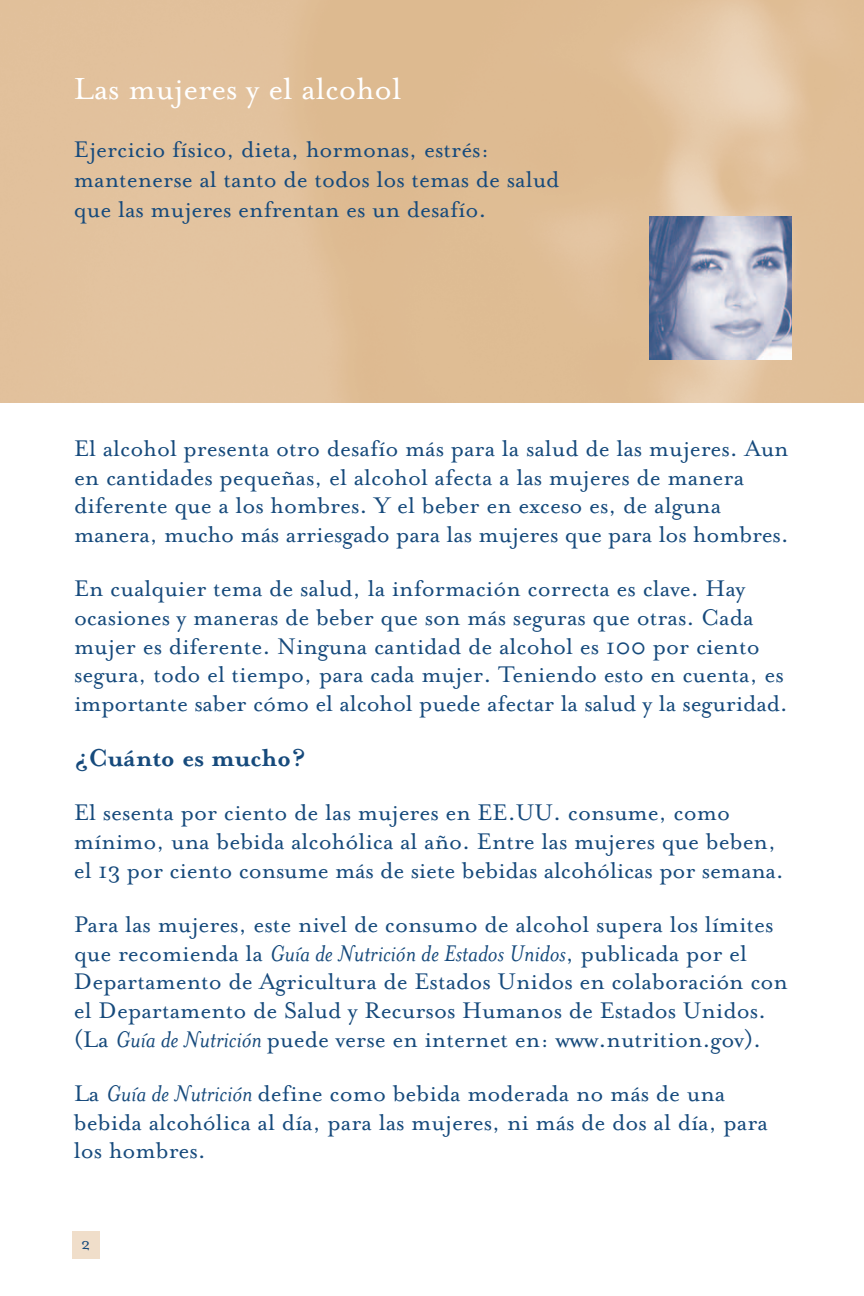
<style>
.page{position:relative;width:864px;height:1296px;background:#fff}
.page>*{position:absolute;margin:0;border:0;box-sizing:border-box;transform-origin:0 0}
.t1{font:35px "Mrs Eaves Roman";color:#fff}
.t2{font:700 28px "Mrs Eaves";color:#164a7c}
.t3{font:26px/28.6px "Mrs Eaves Roman";color:#164a7c}
.t4{font:18px "Mrs Eaves Roman";color:#164a7c}
.s1{font-family:"Mrs Eaves";font-style:italic}
</style>
<div class="page">
<div style="left:73px;top:1231px;width:27px;height:27px;background:#f0deca"></div>
<img style="left:0;top:0;width:864px;height:402px">
<img style="left:649px;top:217px;width:143px;height:143px">
<p class="t1" style="left:74px;top:66px;width:329px">Las mujeres y el alcohol</p>
<p class="t3" style="left:74px;top:134px;width:417px">Ejercicio físico, dieta, hormonas, estrés:</p>
<p class="t3" style="left:74px;top:194px;width:414px">que las mujeres enfrentan es un desafío.</p>
<p class="t3" style="left:74px;top:164px;width:487px">mantenerse al tanto de todos los temas de salud</p>
<p class="t3" style="left:74px;top:433px;width:716px">El alcohol presenta otro desafío más para la salud de las mujeres. Aun en cantidades pequeñas, el alcohol afecta a las mujeres de manera diferente que a los hombres. Y el beber en exceso es, de alguna manera, mucho más arriesgado para las mujeres que para los hombres.</p>
<p class="t3" style="left:74px;top:573px;width:715px">En cualquier tema de salud, la información correcta es clave. Hay ocasiones y maneras de beber que son más seguras que otras. Cada mujer es diferente. Ninguna cantidad de alcohol es 100 por ciento segura, todo el tiempo, para cada mujer. Teniendo esto en cuenta, es importante saber cómo el alcohol puede afectar la salud y la seguridad.</p>
<h1 class="t2" style="left:74px;top:740px;width:233px">¿Cuánto es mucho?</h1>
<p class="t3" style="left:74px;top:797px;width:712px">El sesenta por ciento de las mujeres en EE.UU. consume, como mínimo, una bebida alcohólica al año. Entre las mujeres que beben, el 13 por ciento consume más de siete bebidas alcohólicas por semana.</p>
<p class="t3" style="left:74px;top:909px;width:716px">Para las mujeres, este nivel de consumo de alcohol supera los límites que recomienda la <span class="s1">Guía de Nutrición de Estados Unidos</span>, publicada por el Departamento de Agricultura de Estados Unidos en colaboración con el Departamento de Salud y Recursos Humanos de Estados Unidos. (La <span class="s1">Guía de Nutrición</span> puede verse en internet en: www.nutrition.gov).</p>
<p class="t3" style="left:74px;top:1078px;width:696px">La <span class="s1">Guía de Nutrición</span> define como bebida moderada no más de una bebida alcohólica al día, para las mujeres, ni más de dos al día, para los hombres.</p>
<p class="t4" style="left:81px;top:1232px;width:11px">2</p>
</div>
